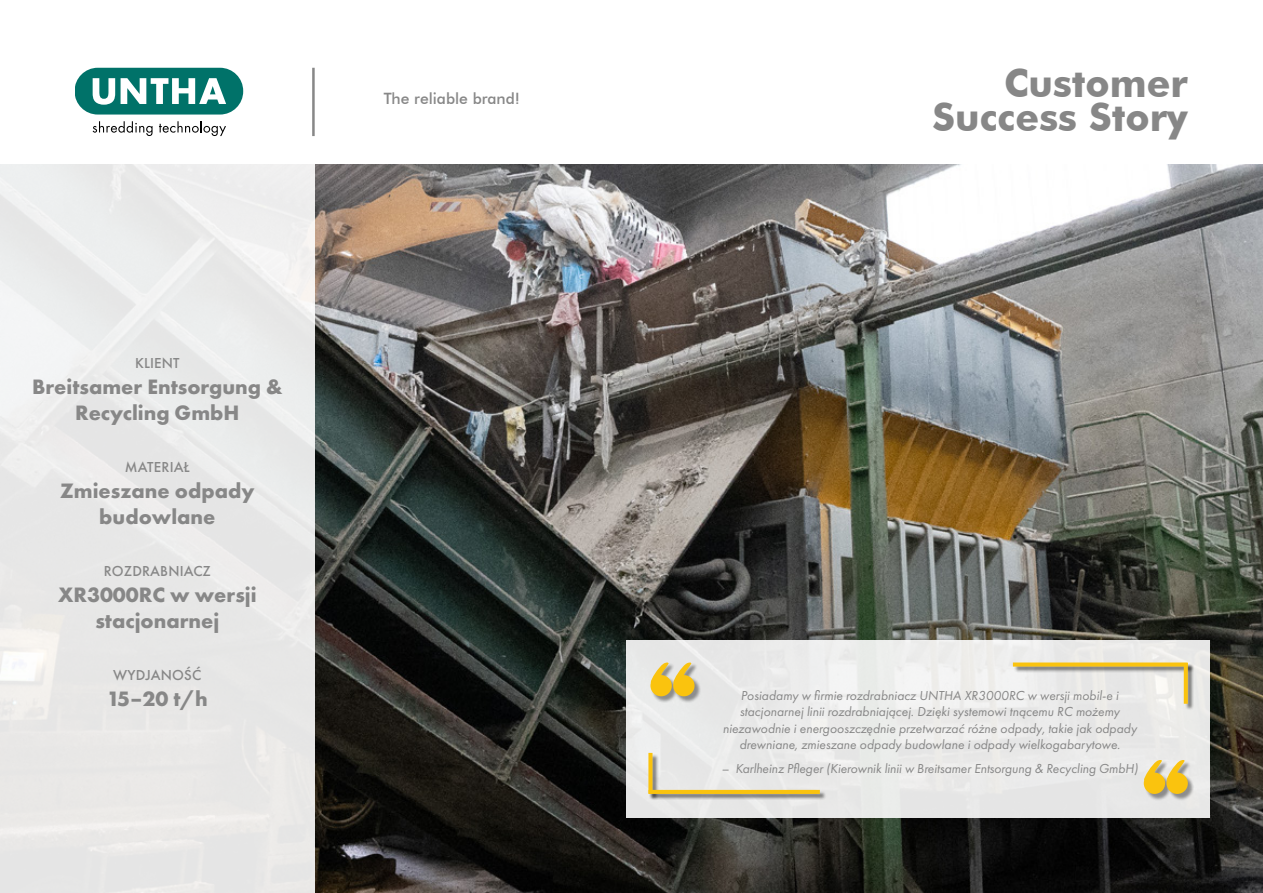
<style>
.page{position:relative;width:1263px;height:893px;background:#fff}
.page>*{position:absolute;margin:0;border:0;box-sizing:border-box;transform-origin:0 0}
.t1{font:700 38.85px/33.9px "Futura BT";color:#878787;text-align:right}
.t2{font:700 21.6px/26px "Futura PT";color:#878787;text-align:center}
.t3{font:500 15.6px "Futura BT";color:#878787}
.t4{font:500 15px "Futura PT";letter-spacing:.01em;color:#878787}
.t5{font:italic 13.5px/16.2px "Futura PT";color:#878787;text-align:center}
</style>
<div class="page">
<img style="left:315px;top:164px;width:948px;height:729px">
<div style="left:75px;top:68px;width:168px;height:47px;background:#007269;border-radius:23px"></div>
<svg style="left:93px;top:78px;width:22px;height:27px"></svg>
<svg style="left:121px;top:78px;width:105px;height:26px"></svg>
<svg style="left:93px;top:121px;width:60px;height:15px"></svg>
<svg style="left:159px;top:121px;width:67px;height:15px"></svg>
<hr style="left:312px;top:68px;width:3px;height:68px;background:#878787">
<div style="left:0;top:146px;width:315px;height:747px;background:linear-gradient(to right,#ebebeb,#eaeae9)"></div>
<div style="left:626px;top:640px;width:584px;height:178px;background:#eaeae9"></div>
<div style="left:651px;top:664px;width:50px;height:39px;background:#000;opacity:.4"></div>
<svg style="left:650px;top:662px;width:44px;height:34px"></svg>
<div style="left:1145px;top:761px;width:49px;height:40px;background:#000;opacity:.4"></div>
<svg style="left:1144px;top:760px;width:44px;height:34px"></svg>
<div style="left:649px;top:754px;width:10px;height:46px;background:#000;opacity:.5"></div>
<svg style="left:648px;top:753px;width:4px;height:37px"></svg>
<div style="left:650px;top:791px;width:177px;height:10px;background:#000;opacity:.5"></div>
<hr style="left:648px;top:790px;width:172px;height:4px;background:#fac30e">
<div style="left:1014px;top:664px;width:180px;height:9px;background:#000;opacity:.5"></div>
<div style="left:1013px;top:662px;width:175px;height:5px;background:#fac30e"></div>
<div style="left:1185px;top:664px;width:9px;height:47px;background:#000;opacity:.5"></div>
<svg style="left:1184px;top:663px;width:4px;height:41px"></svg>
<p class="t3" style="left:384px;top:89px;width:138px">The reliable brand!</p>
<p class="t4" style="left:135px;top:354px;width:46px">KLIENT</p>
<h2 class="t2" style="left:32px;top:373px;width:252px">Breitsamer Entsorgung &amp;<br>Recycling GmbH</h2>
<p class="t4" style="left:125px;top:458px;width:66px">MATERIAŁ</p>
<h2 class="t2" style="left:60px;top:477px;width:196px">Zmieszane odpady budowlane</h2>
<p class="t4" style="left:104px;top:562px;width:109px">ROZDRABNIACZ</p>
<h2 class="t2" style="left:58px;top:581px;width:200px">XR3000RC w wersji stacjonarnej</h2>
<p class="t4" style="left:113px;top:666px;width:90px">WYDJANOŚĆ</p>
<h2 class="t2" style="left:107px;top:685px;width:102px">15–20 t/h</h2>
<h1 class="t1" style="left:932px;top:66px;width:257px">Customer<br>Success Story</h1>
<p class="t5" style="left:723px;top:687px;width:416px">Posiadamy w firmie rozdrabniacz UNTHA XR3000RC w wersji mobil-e i stacjonarnej linii rozdrabniającej. Dzięki systemowi tnącemu RC możemy niezawodnie i energooszczędnie przetwarzać różne odpady, takie jak odpady drewniane, zmieszane odpady budowlane i odpady wielkogabarytowe.</p>
<p class="t5" style="left:722px;top:761px;width:418px">– Karlheinz Pfleger (Kierownik linii w Breitsamer Entsorgung &amp; Recycling GmbH)</p>
</div>
